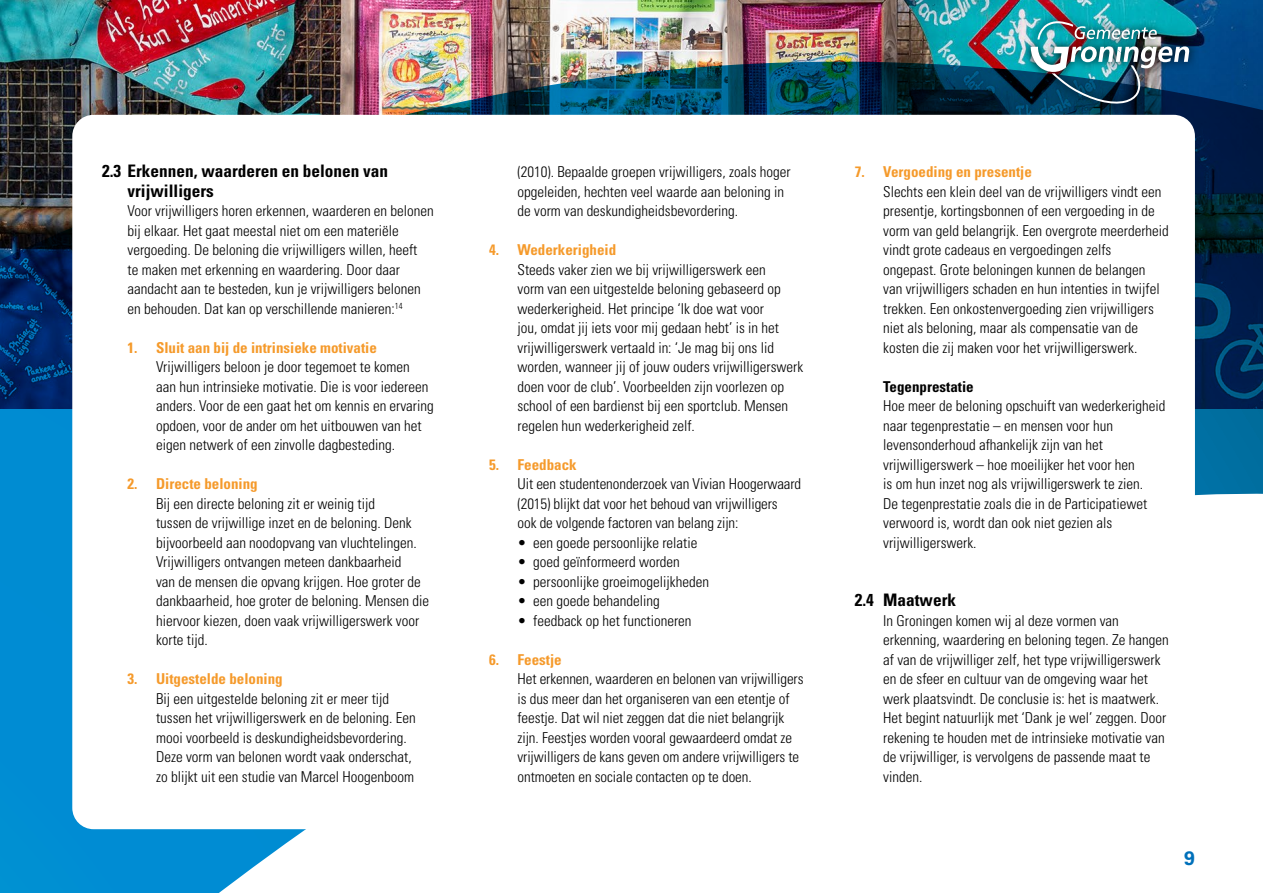
<style>
.page{position:relative;width:1263px;height:893px;background:#fff}
.page>*{position:absolute;margin:0;border:0;box-sizing:border-box;transform-origin:0 0}
.t1{font:700 19.5px "Univers LT Std";color:#0070ba}
.t2{font:700 condensed 17.25px/19.5px "Univers LT Std";color:#000}
.t3{font:300 condensed 15px/19.5px "Univers LT Std";color:#000}
.t4{font:700 condensed 15px "Univers LT Std";color:#f59a2b}
.t5{font:700 condensed 15px "Univers LT Std";color:#000}
</style>
<div class="page">
<img style="left:0;top:0;width:1263px;height:62px">
<img style="left:0;top:62px;width:1263px;height:831px">
<svg style="left:1022px;top:12px;width:176px;height:100px;background:#166882"></svg>
<img style="left:1030px;top:21px;width:159px;height:83px">
<div style="left:72px;top:115px;width:1123px;height:714px;background:#fff;border-radius:21px"></div>
<p class="t2" style="left:128px;top:161px;width:262px;text-indent:-26px">2.3 Erkennen, waarderen en belonen van vrijwilligers</p>
<p class="t3" style="left:128px;top:201px;width:308px">Voor vrijwilligers horen erkennen, waarderen en belonen bij elkaar. Het gaat meestal niet om een materiële vergoeding. De beloning die vrijwilligers willen, heeft<br>te maken met erkenning en waardering. Door daar aandacht aan te besteden, kun je vrijwilligers belonen en behouden. Dat kan op verschillende manieren:<sup>14</sup></p>
<p class="t4" style="left:128px;top:338px;width:251px">1. Sluit aan bij de intrinsieke motivatie</p>
<p class="t3" style="left:156px;top:357px;width:279px">Vrijwilligers beloon je door tegemoet te komen<br>aan hun intrinsieke motivatie. Die is voor iedereen anders. Voor de een gaat het om kennis en ervaring opdoen, voor de ander om het uitbouwen van het eigen netwerk of een zinvolle dagbesteding.</p>
<p class="t4" style="left:128px;top:475px;width:132px">2. Directe beloning</p>
<p class="t3" style="left:156px;top:494px;width:275px">Bij een directe beloning zit er weinig tijd<br>tussen de vrijwillige inzet en de beloning. Denk bijvoorbeeld aan noodopvang van vluchtelingen.<br>Vrijwilligers ontvangen meteen dankbaarheid<br>van de mensen die opvang krijgen. Hoe groter de dankbaarheid, hoe groter de beloning. Mensen die hiervoor kiezen, doen vaak vrijwilligerswerk voor korte tijd.</p>
<p class="t4" style="left:128px;top:670px;width:157px">3. Uitgestelde beloning</p>
<p class="t3" style="left:156px;top:689px;width:261px">Bij een uitgestelde beloning zit er meer tijd tussen het vrijwilligerswerk en de beloning. Een mooi voorbeeld is deskundigheidsbevordering.<br>Deze vorm van belonen wordt vaak onderschat, zo blijkt uit een studie van Marcel Hoogenboom</p>
<p class="t3" style="left:517px;top:162px;width:275px">(2010). Bepaalde groepen vrijwilligers, zoals hoger opgeleiden, hechten veel waarde aan beloning in de vorm van deskundigheidsbevordering.</p>
<p class="t4" style="left:489px;top:241px;width:129px">4. Wederkerigheid</p>
<p class="t3" style="left:517px;top:260px;width:287px">Steeds vaker zien we bij vrijwilligerswerk een<br>vorm van een uitgestelde beloning gebaseerd op wederkerigheid. Het principe ‘Ik doe wat voor<br>jou, omdat jij iets voor mij gedaan hebt’ is in het vrijwilligerswerk vertaald in: ‘Je mag bij ons lid worden, wanneer jij of jouw ouders vrijwilligerswerk doen voor de club’. Voorbeelden zijn voorlezen op school of een bardienst bij een sportclub. Mensen regelen hun wederkerigheid zelf.</p>
<p class="t4" style="left:489px;top:455px;width:89px">5. Feedback</p>
<p class="t3" style="left:517px;top:474px;width:285px">Uit een studentenonderzoek van Vivian Hoogerwaard (2015) blijkt dat voor het behoud van vrijwilligers<br>ook de volgende factoren van belang zijn:</p>
<p class="t3" style="left:517px;top:533px;width:181px">• een goede persoonlijke relatie</p>
<p class="t3" style="left:517px;top:552px;width:164px">• goed geïnformeerd worden</p>
<p class="t3" style="left:517px;top:572px;width:193px">• persoonlijke groeimogelijkheden</p>
<p class="t3" style="left:517px;top:591px;width:144px">• een goede behandeling</p>
<p class="t3" style="left:517px;top:611px;width:175px">• feedback op het functioneren</p>
<p class="t4" style="left:489px;top:650px;width:74px">6. Feestje</p>
<p class="t3" style="left:517px;top:669px;width:288px">Het erkennen, waarderen en belonen van vrijwilligers is dus meer dan het organiseren van een etentje of feestje. Dat wil niet zeggen dat die niet belangrijk zijn. Feestjes worden vooral gewaardeerd omdat ze vrijwilligers de kans geven om andere vrijwilligers te ontmoeten en sociale contacten op te doen.</p>
<p class="t4" style="left:855px;top:163px;width:179px">7. Vergoeding en presentje</p>
<p class="t3" style="left:883px;top:182px;width:287px">Slechts een klein deel van de vrijwilligers vindt een presentje, kortingsbonnen of een vergoeding in de vorm van geld belangrijk. Een overgrote meerderheid vindt grote cadeaus en vergoedingen zelfs<br>ongepast. Grote beloningen kunnen de belangen<br>van vrijwilligers schaden en hun intenties in twijfel trekken. Een onkostenvergoeding zien vrijwilligers niet als beloning, maar als compensatie van de kosten die zij maken voor het vrijwilligerswerk.</p>
<p class="t5" style="left:883px;top:377px;width:92px">Tegenprestatie</p>
<p class="t3" style="left:883px;top:396px;width:284px">Hoe meer de beloning opschuift van wederkerigheid naar tegenprestatie – en mensen voor hun levensonderhoud afhankelijk zijn van het vrijwilligerswerk – hoe moeilijker het voor hen<br>is om hun inzet nog als vrijwilligerswerk te zien.<br>De tegenprestatie zoals die in de Participatiewet verwoord is, wordt dan ook niet gezien als vrijwilligerswerk.</p>
<p class="t2" style="left:855px;top:590px;width:103px">2.4 Maatwerk</p>
<p class="t3" style="left:883px;top:611px;width:287px">In Groningen komen wij al deze vormen van erkenning, waardering en beloning tegen. Ze hangen af van de vrijwilliger zelf, het type vrijwilligerswerk en de sfeer en cultuur van de omgeving waar het werk plaatsvindt. De conclusie is: het is maatwerk.<br>Het begint natuurlijk met ‘Dank je wel’ zeggen. Door rekening te houden met de intrinsieke motivatie van de vrijwilliger, is vervolgens de passende maat te vinden.</p>
<h1 class="t1" style="left:1184px;top:846px;width:12px">9</h1>
</div>
